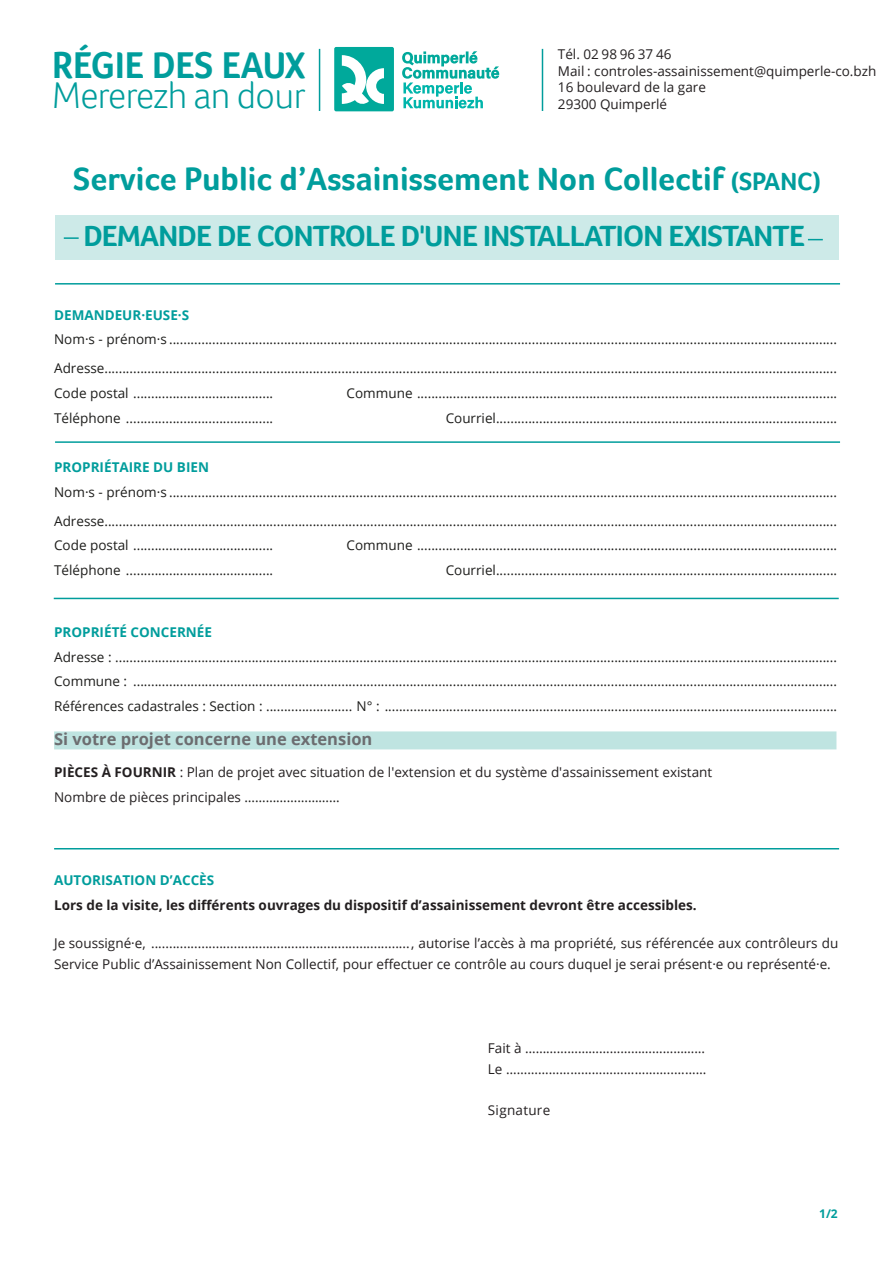
<style>
.page{position:relative;width:893px;height:1263px;background:#fff}
.page>*{position:absolute;margin:0;border:0;box-sizing:border-box;transform-origin:0 0}
.t1{font:300 38.25px "Foco";letter-spacing:-.015em;color:#009d9c;scale:.95 1}
.t2{font:700 38.25px "Foco";color:#009d9c;scale:.95 1}
.t3{font:700 33px "Foco";color:#009d9c}
.t4{font:700 30px "Foco";letter-spacing:-.025em;color:#009d9c}
.texte_sur_fond{font:700 16.5px "Open Sans";color:#6c6d70}
.t5{font:13.5px "Open Sans";color:#1d1d1b}
.t6{font:13.5px/16.5px "Open Sans";color:#231f20}
.t7{font:700 13.5px "Open Sans";color:#231f20}
.t8{font:700 13.5px "Open Sans";color:#009d9c}
.t9{font:13.5px "Open Sans";letter-spacing:.02em;color:#231f20}
.t10{font:700 12px "Open Sans";color:#009d9c}
.s1{font-size:25.5px}
.s2{font-weight:700}
.s3{color:#1d1d1b}
</style>
<div class="page">
<div style="left:55px;top:215px;width:783px;height:45px;background:#cdeae8"></div>
<svg style="left:402px;top:51px;width:97px;height:57px"></svg>
<svg style="left:334px;top:47px;width:60px;height:64px"></svg>
<hr style="left:319px;top:49px;width:1px;height:62px;background:#009d9c">
<hr style="left:542px;top:49px;width:1px;height:62px;background:#009d9c">
<hr style="left:55px;top:441px;width:785px;height:2px;background:#009d9c">
<hr style="left:55px;top:283px;width:785px;height:2px;background:#009d9c">
<hr style="left:54px;top:598px;width:785px;height:1px;background:#009d9c">
<hr style="left:54px;top:848px;width:785px;height:1px;background:#009d9c">
<svg style="left:64px;top:237px;width:15px;height:2px"></svg>
<svg style="left:808px;top:239px;width:15px;height:1px"></svg>
<div style="left:54px;top:731px;width:782px;height:18px;background:#bfe4e1"></div>
<p class="t2" style="left:52px;top:42px;width:268px">RÉGIE DES EAUX</p>
<p class="t1" style="left:52px;top:70px;width:268px">Mererezh an dour</p>
<p class="t6" style="left:558px;top:46px;width:115px">Tél. 02 98 96 37 46</p>
<p class="t6" style="left:558px;top:62px;width:320px">Mail : controles-assainissement@quimperle-co.bzh</p>
<p class="t6" style="left:558px;top:79px;width:150px">16 boulevard de la gare<br>29300 Quimperlé</p>
<p class="t3" style="left:73px;top:159px;width:749px">Service Public d’Assainissement Non Collectif <span class="s1">(SPANC)</span></p>
<p class="t4" style="left:83px;top:218px;width:723px">DEMANDE DE CONTROLE D'UNE INSTALLATION EXISTANTE</p>
<p class="t8" style="left:54px;top:305px;width:137px">DEMANDEUR·EUSE·S</p>
<p class="t5" style="left:54px;top:330px;width:784px">Nom·s - prénom·s ..........................................................................................................................................................................................</p>
<p class="t5" style="left:54px;top:359px;width:784px">Adresse............................................................................................................................................................................................................</p>
<p class="t5" style="left:54px;top:384px;width:221px">Code postal .......................................</p>
<p class="t5" style="left:347px;top:384px;width:492px">Commune .....................................................................................................................</p>
<p class="t5" style="left:54px;top:408px;width:221px">Téléphone .........................................</p>
<p class="t5" style="left:446px;top:408px;width:393px">Courriel...............................................................................................</p>
<p class="t8" style="left:54px;top:458px;width:156px">PROPRIÉTAIRE DU BIEN</p>
<p class="t5" style="left:54px;top:482px;width:784px">Nom·s - prénom·s ..........................................................................................................................................................................................</p>
<p class="t5" style="left:54px;top:511px;width:784px">Adresse............................................................................................................................................................................................................</p>
<p class="t5" style="left:54px;top:536px;width:221px">Code postal .......................................</p>
<p class="t5" style="left:347px;top:536px;width:492px">Commune .....................................................................................................................</p>
<p class="t5" style="left:54px;top:561px;width:221px">Téléphone .........................................</p>
<p class="t5" style="left:446px;top:561px;width:393px">Courriel...............................................................................................</p>
<p class="t8" style="left:54px;top:622px;width:159px">PROPRIÉTÉ CONCERNÉE</p>
<p class="t5" style="left:54px;top:647px;width:784px">Adresse : .........................................................................................................................................................................................................</p>
<p class="t5" style="left:54px;top:672px;width:784px">Commune : ....................................................................................................................................................................................................</p>
<p class="t5" style="left:54px;top:697px;width:784px">Références cadastrales : Section : ........................ N° : ..............................................................................................................................</p>
<p class="texte_sur_fond" style="left:54px;top:727px;width:320px">Si votre projet concerne une extension</p>
<p class="t6" style="left:54px;top:763px;width:660px"><span class="s2">PIÈCES À FOURNIR</span> : Plan de projet avec situation de l'extension et du système d'assainissement existant</p>
<p class="t6" style="left:54px;top:788px;width:287px">Nombre de pièces principales <span class="s3">………………………</span></p>
<p class="t8" style="left:54px;top:871px;width:162px">AUTORISATION D’ACCÈS</p>
<p class="t7" style="left:54px;top:895px;width:644px">Lors de la visite, les différents ouvrages du dispositif d’assainissement devront être accessibles.</p>
<p class="t6" style="left:54px;top:932px;width:786px;line-height:21px">Je soussigné·e, ........................................................................, autorise l’accès à ma propriété, sus référencée aux contrôleurs du<br>Service Public d’Assainissement Non Collectif, pour effectuer ce contrôle au cours duquel je serai présent·e ou représenté·e.</p>
<p class="t6" style="left:488px;top:1040px;width:219px">Fait à ……………………………………………</p>
<p class="t6" style="left:488px;top:1060px;width:220px">Le ………………………………………..………</p>
<p class="t9" style="left:488px;top:1101px;width:64px">Signature</p>
<p class="t10" style="left:819px;top:1205px;width:20px">1/2</p>
</div>
